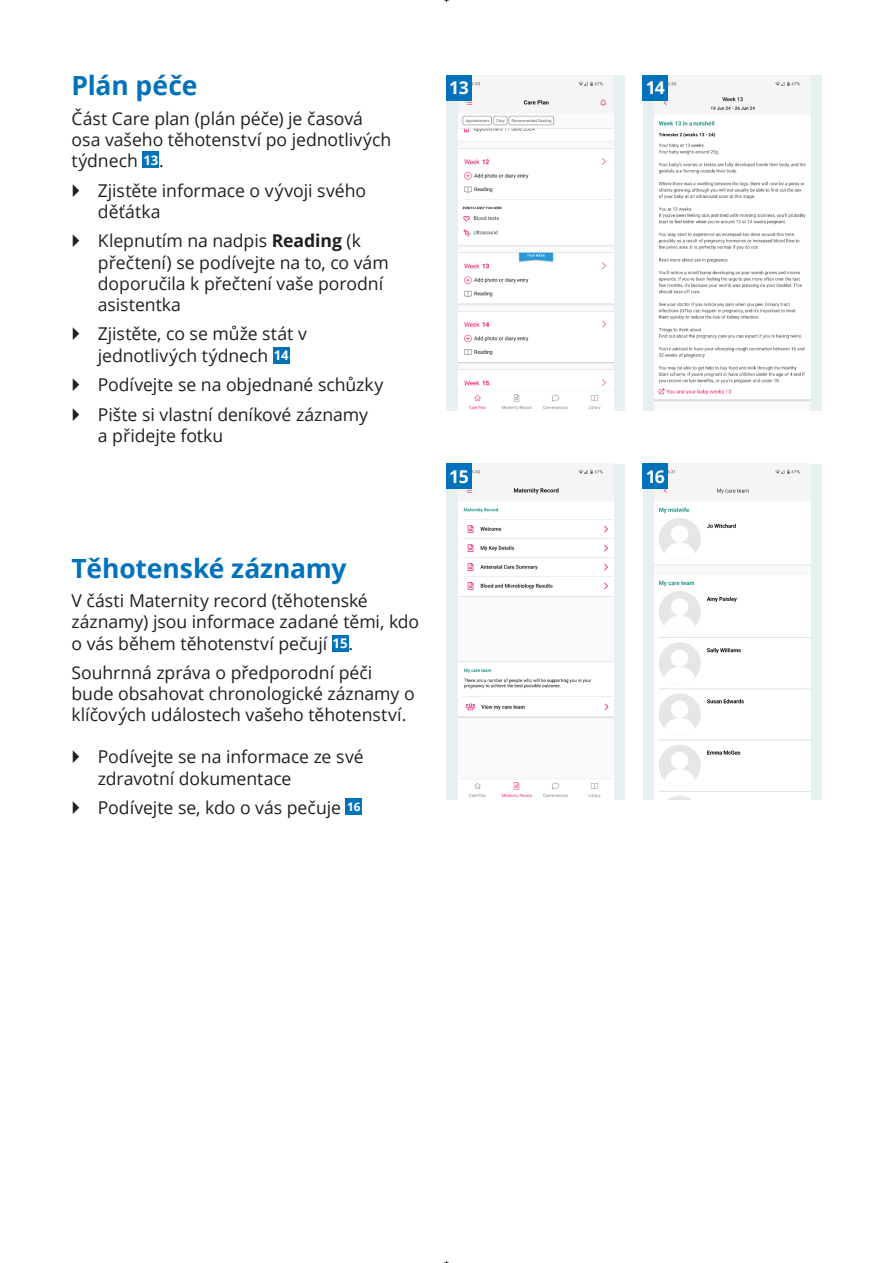
<style>
.page{position:relative;width:893px;height:1263px;background:#fff}
.page>*{position:absolute;margin:0;border:0;box-sizing:border-box;transform-origin:0 0}
.t1{font:700 26.4px "Open Sans";letter-spacing:-.005em;color:#0072bc}
.t2{font:17.7px/21.1px "Open Sans";letter-spacing:-.005em;color:#231f20}
.t3{font:700 17.7px "Open Sans";letter-spacing:-.04em;color:#fff}
.s1{font-weight:700;font-size:13.2px;color:#fff}
.s2{font-weight:700}
</style>
<div class="page">
<div style="left:142px;top:152px;width:17px;height:16px;background:#0072bc"></div>
<div style="left:273px;top:347px;width:16px;height:17px;background:#0072bc"></div>
<div style="left:332px;top:635px;width:16px;height:17px;background:#0072bc"></div>
<div style="left:346px;top:798px;width:16px;height:17px;background:#0072bc"></div>
<div style="left:446px;top:75px;width:179px;height:336px;background:#e7f0f1"></div>
<img style="left:458px;top:75px;width:156px;height:336px">
<div style="left:446px;top:75px;width:25px;height:25px;background:#0072bc"></div>
<div style="left:446px;top:464px;width:179px;height:335px;background:#e7f0f1"></div>
<img style="left:458px;top:464px;width:156px;height:335px">
<div style="left:446px;top:464px;width:25px;height:25px;background:#0072bc"></div>
<div style="left:643px;top:75px;width:179px;height:336px;background:#e7f0f1"></div>
<img style="left:654px;top:75px;width:156px;height:336px">
<div style="left:643px;top:75px;width:25px;height:25px;background:#0072bc"></div>
<div style="left:643px;top:464px;width:179px;height:335px;background:#e7f0f1"></div>
<img style="left:654px;top:464px;width:156px;height:335px">
<div style="left:643px;top:464px;width:25px;height:25px;background:#0072bc"></div>
<p class="t1" style="left:71px;top:67px;width:128px">Plán péče</p>
<p class="t2" style="left:71px;top:107px;width:321px">Část Care plan (plán péče) je časová osa vašeho těhotenství po jednotlivých týdnech <span class="s1">13</span>.</p>
<p class="t2" style="left:98px;top:179px;width:270px">Zjistěte informace o vývoji svého děťátka</p>
<p class="t2" style="left:98px;top:230px;width:292px">Klepnutím na nadpis <span class="s2">Reading</span> (k přečtení) se podívejte na to, co vám doporučila k přečtení vaše porodní asistentka</p>
<p class="t2" style="left:98px;top:323px;width:210px">Zjistěte, co se může stát v jednotlivých týdnech <span class="s1">14</span></p>
<p class="t2" style="left:98px;top:369px;width:287px;line-height:29.5px">Podívejte se na objednané schůzky<br>Pište si vlastní deníkové záznamy</p>
<p class="t2" style="left:98px;top:424px;width:127px">a přidejte fotku</p>
<p class="t1" style="left:71px;top:549px;width:277px">Těhotenské záznamy</p>
<p class="t2" style="left:71px;top:590px;width:349px">V části Maternity record (těhotenské záznamy) jsou informace zadané těmi, kdo o vás během těhotenství pečují <span class="s1">15</span>.</p>
<p class="t2" style="left:71px;top:662px;width:345px">Souhrnná zpráva o předporodní péči bude obsahovat chronologické záznamy o klíčových událostech vašeho těhotenství.</p>
<p class="t2" style="left:98px;top:746px;width:267px">Podívejte se na informace ze své zdravotní dokumentace</p>
<p class="t2" style="left:98px;top:797px;width:264px">Podívejte se, kdo o vás pečuje <sup>16</sup></p>
<p class="t3" style="left:449px;top:75px;width:21px">13</p>
<p class="t3" style="left:449px;top:464px;width:21px">15</p>
<p class="t3" style="left:646px;top:75px;width:21px">14</p>
<p class="t3" style="left:646px;top:464px;width:21px">16</p>
</div>
